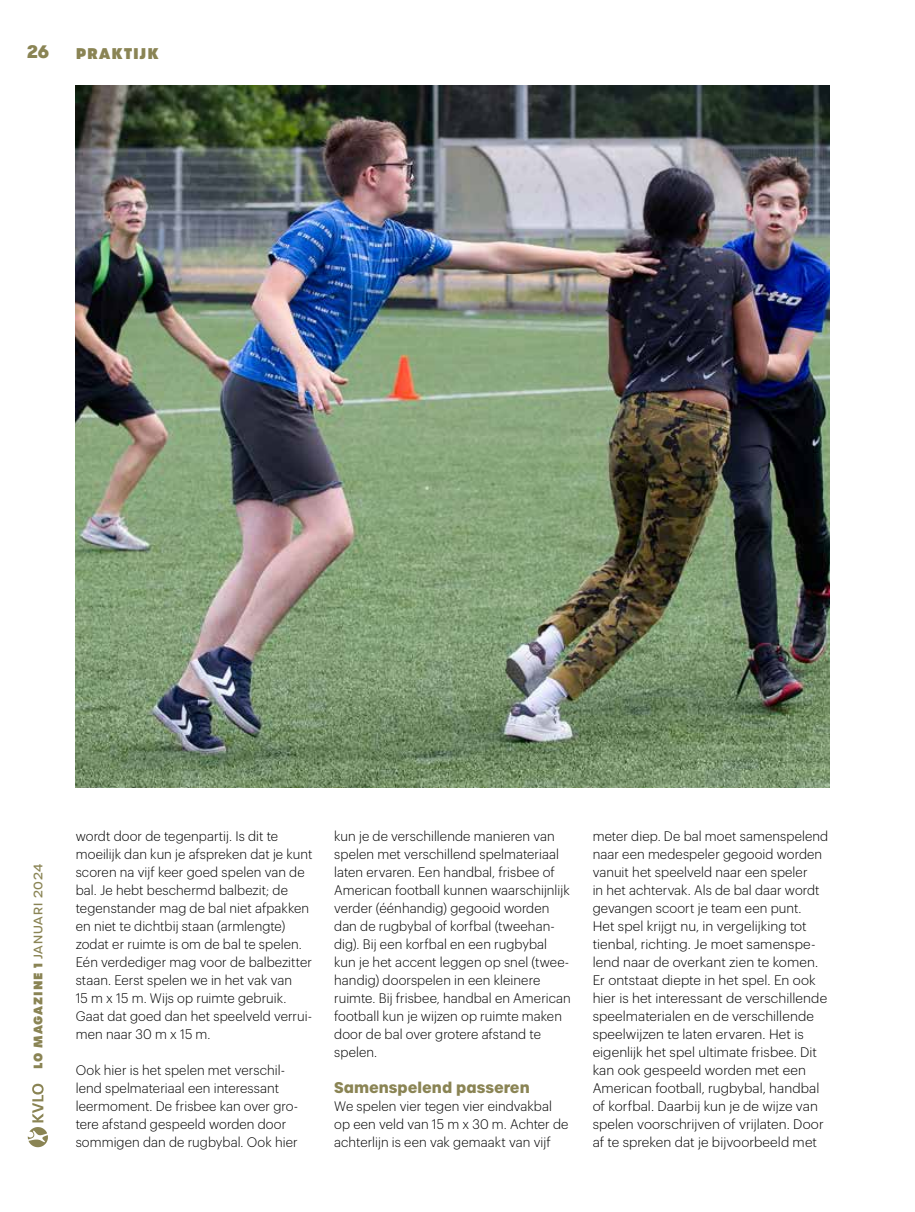
<style>
.page{position:relative;width:915px;height:1212px;background:#fff}
.page>*{position:absolute;margin:0;border:0;box-sizing:border-box;transform-origin:0 0}
.t1{font:900 18px "GT Walsheim Pro";color:#8a8454}
.t2{font:700 15px "Urbane";color:#8a8454}
.t3{font:800 15px "Urbane";letter-spacing:.065em;color:#8a8454}
.t4{font:300 13.5px/18px "Graphik";letter-spacing:.01em;color:#000}
.t5{font:800 12px "Urbane";letter-spacing:.07em;color:#8a8454}
.s1{font-weight:500}
</style>
<div class="page">
<img style="left:76px;top:85px;width:753px;height:702px">
<svg style="left:28px;top:1084px;width:20px;height:63px"></svg>
<h1 class="t1" style="left:27px;top:40px;width:24px">26</h1>
<p class="t3" style="left:76px;top:43px;width:84px">PRAKTIJK</p>
<p class="t5" style="left:30px;top:1069px;width:206px;rotate:-90deg">LO MAGAZINE 1 <span class="s1">JANUARI 2024</span></p>
<p class="t4" style="left:76px;top:826px;width:238px">wordt door de tegenpartij. Is dit te moeilijk dan kun je afspreken dat je kunt scoren na vijf keer goed spelen van de bal. Je hebt beschermd balbezit; de tegenstander mag de bal niet afpakken en niet te dichtbij staan (armlengte) zodat er ruimte is om de bal te spelen.<br>Eén verdediger mag voor de balbezitter staan. Eerst spelen we in het vak van<br>15 m x 15 m. Wijs op ruimte gebruik.<br>Gaat dat goed dan het speelveld verrui&shy;men naar 30 m x 15 m.</p>
<p class="t4" style="left:76px;top:1060px;width:224px">Ook hier is het spelen met verschil&shy;lend spelmateriaal een interessant leermoment. De frisbee kan over gro&shy;tere afstand gespeeld worden door sommigen dan de rugbybal. Ook hier</p>
<p class="t4" style="left:334px;top:826px;width:238px">kun je de verschillende manieren van spelen met verschillend spelmateriaal laten ervaren. Een handbal, frisbee of American football kunnen waarschijnlijk verder (éénhandig) gegooid worden dan de rugbybal of korfbal (tweehan&shy;dig). Bij een korfbal en een rugbybal kun je het accent leggen op snel (twee&shy;handig) doorspelen in een kleinere ruimte. Bij frisbee, handbal en American football kun je wijzen op ruimte maken door de bal over grotere afstand te spelen.</p>
<p class="t2" style="left:334px;top:1077px;width:197px">Samenspelend passeren</p>
<p class="t4" style="left:334px;top:1096px;width:236px">We spelen vier tegen vier eindvakbal op een veld van 15 m x 30 m. Achter de achterlijn is een vak gemaakt van vijf</p>
<p class="t4" style="left:592px;top:826px;width:237px">meter diep. De bal moet samenspelend naar een medespeler gegooid worden vanuit het speelveld naar een speler<br>in het achtervak. Als de bal daar wordt gevangen scoort je team een punt.<br>Het spel krijgt nu, in vergelijking tot tienbal, richting. Je moet samenspe&shy;lend naar de overkant zien te komen.<br>Er ontstaat diepte in het spel. En ook hier is het interessant de verschillende speelmaterialen en de verschillende speelwijzen te laten ervaren. Het is eigenlijk het spel ultimate frisbee. Dit kan ook gespeeld worden met een American football, rugbybal, handbal of korfbal. Daarbij kun je de wijze van spelen voorschrijven of vrijlaten. Door af te spreken dat je bijvoorbeeld met</p>
</div>
